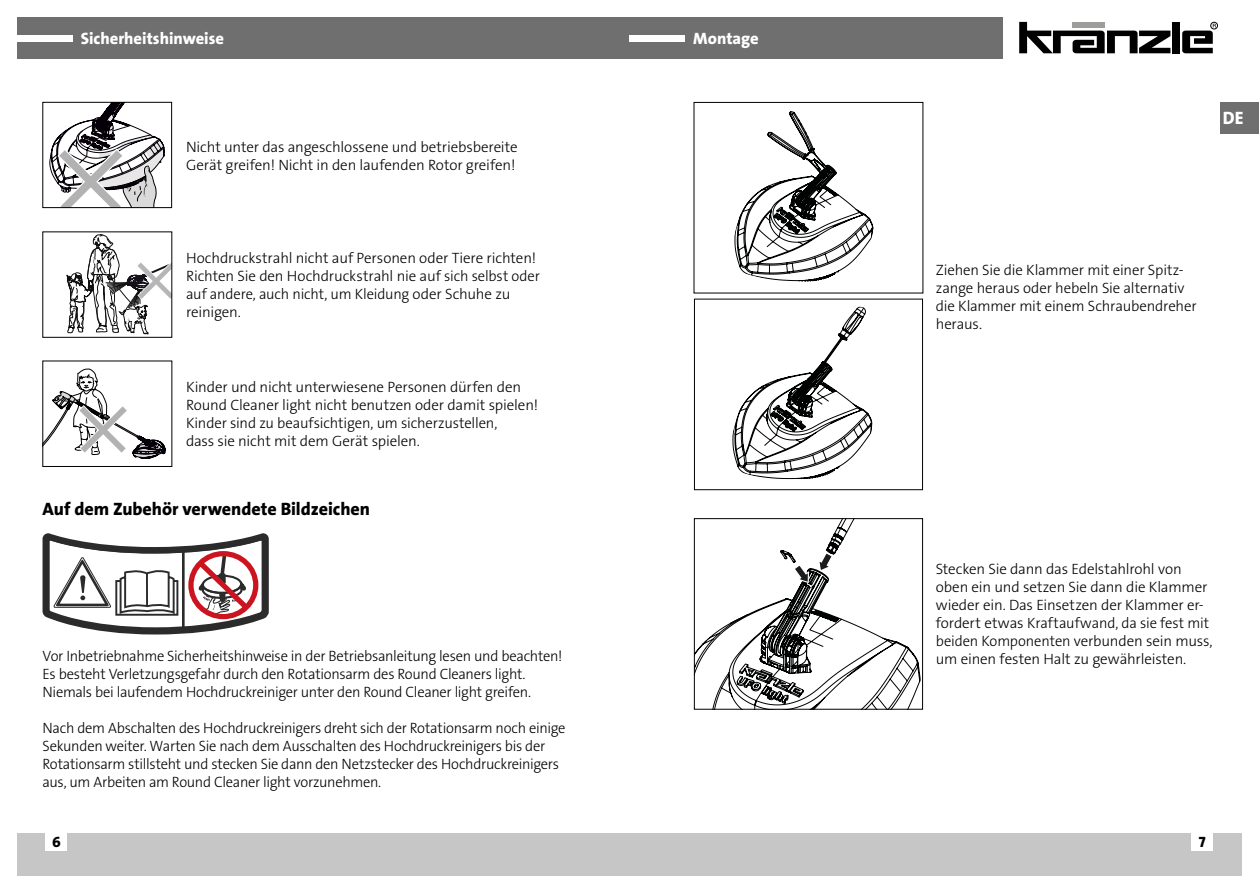
<style>
.page{position:relative;width:1259px;height:893px;background:#fff}
.page>*{position:absolute;margin:0;border:0;box-sizing:border-box;transform-origin:0 0}
.t1{font:18px "The Sans LP8 Ex Bld";color:#000}
.t2{font:18px "The Sans LP8 Ex Bld";color:#fff}
.t3{font:16.5px "The Sans LP8 Ex Bld";color:#fff}
.t4{font:15px/18px "The Sans LP3 Lig";letter-spacing:-.015em;color:#000}
.t5{font:15px "The Sans LP8 Ex Bld";color:#000}
</style>
<div class="page">
<div style="left:629px;top:833px;width:613px;height:43px;background:#c6c6c6"></div>
<div style="left:17px;top:833px;width:612px;height:43px;background:#c6c6c6"></div>
<div style="left:1191px;top:833px;width:22px;height:18px;background:#fff"></div>
<div style="left:46px;top:833px;width:21px;height:18px;background:#fff"></div>
<div style="left:17px;top:17px;width:985px;height:41px;background:#706f6f"></div>
<div style="left:17px;top:35px;width:55px;height:6px;background:#fff"></div>
<div style="left:629px;top:35px;width:56px;height:6px;background:#fff"></div>
<svg style="left:1019px;top:22px;width:151px;height:31px"></svg>
<div style="left:1172px;top:22px;width:7px;height:31px;background:#000"></div>
<div style="left:1210px;top:22px;width:7px;height:7px;border:1px solid #000;border-radius:50%"></div>
<svg style="left:1182px;top:24px;width:34px;height:29px"></svg>
<div style="left:1220px;top:102px;width:39px;height:31px;background:#706f6f"></div>
<svg style="left:735px;top:111px;width:138px;height:171px"></svg>
<svg style="left:733px;top:307px;width:139px;height:173px"></svg>
<div style="left:694px;top:299px;width:229px;height:191px;border:1px solid #000"></div>
<svg style="left:696px;top:520px;width:224px;height:188px"></svg>
<div style="left:694px;top:518px;width:229px;height:192px;border:1px solid #000"></div>
<svg style="left:43px;top:533px;width:226px;height:101px"></svg>
<hr style="left:182px;top:549px;width:3px;height:79px;background:#2b2b2c">
<svg style="left:50px;top:104px;width:114px;height:102px"></svg>
<div style="left:43px;top:102px;width:129px;height:106px;border:1px solid #000"></div>
<svg style="left:67px;top:234px;width:103px;height:100px"></svg>
<div style="left:43px;top:232px;width:129px;height:106px;border:1px solid #000"></div>
<svg style="left:45px;top:369px;width:120px;height:90px"></svg>
<p class="t3" style="left:81px;top:28px;width:145px">Sicherheitshinweise</p>
<p class="t3" style="left:693px;top:28px;width:67px">Montage</p>
<p class="t4" style="left:186px;top:138px;width:333px">Nicht unter das angeschlossene und betriebsbereite<br>Gerät greifen! Nicht in den laufenden Rotor greifen!</p>
<p class="t2" style="left:1222px;top:107px;width:22px">DE</p>
<p class="t4" style="left:186px;top:249px;width:355px">Hochdruckstrahl nicht auf Personen oder Tiere richten!<br>Richten Sie den Hochdruckstrahl nie auf sich selbst oder auf andere, auch nicht, um Kleidung oder Schuhe zu reinigen.</p>
<p class="t4" style="left:186px;top:378px;width:354px">Kinder und nicht unterwiesene Personen dürfen den Round Cleaner light nicht benutzen oder damit spielen!<br>Kinder sind zu beaufsichtigen, um sicherzustellen,<br>dass sie nicht mit dem Gerät spielen.</p>
<p class="t1" style="left:43px;top:497px;width:329px">Auf dem Zubehör verwendete Bildzeichen</p>
<p class="t4" style="left:43px;top:647px;width:521px">Vor Inbetriebnahme Sicherheitshinweise in der Betriebsanleitung lesen und beachten!<br>Es besteht Verletzungsgefahr durch den Rotationsarm des Round Cleaners light.<br>Niemals bei laufendem Hochdruckreiniger unter den Round Cleaner light greifen.</p>
<p class="t4" style="left:43px;top:719px;width:524px">Nach dem Abschalten des Hochdruckreinigers dreht sich der Rotationsarm noch einige Sekunden weiter. Warten Sie nach dem Ausschalten des Hochdruckreinigers bis der Rotationsarm stillsteht und stecken Sie dann den Netzstecker des Hochdruckreinigers aus, um Arbeiten am Round Cleaner light vorzunehmen.</p>
<p class="t4" style="left:936px;top:261px;width:262px">Ziehen Sie die Klammer mit einer Spitz&shy;zange heraus oder hebeln Sie alternativ die Klammer mit einem Schraubendreher heraus.</p>
<p class="t4" style="left:936px;top:560px;width:278px">Stecken Sie dann das Edelstahlrohl von oben ein und setzen Sie dann die Klammer wieder ein. Das Einsetzen der Klammer er&shy;fordert etwas Kraftaufwand, da sie fest mit beiden Komponenten verbunden sein muss, um einen festen Halt zu gewährleisten.</p>
<p class="t5" style="left:52px;top:832px;width:10px">6</p>
<p class="t5" style="left:1198px;top:832px;width:8px">7</p>
</div>
